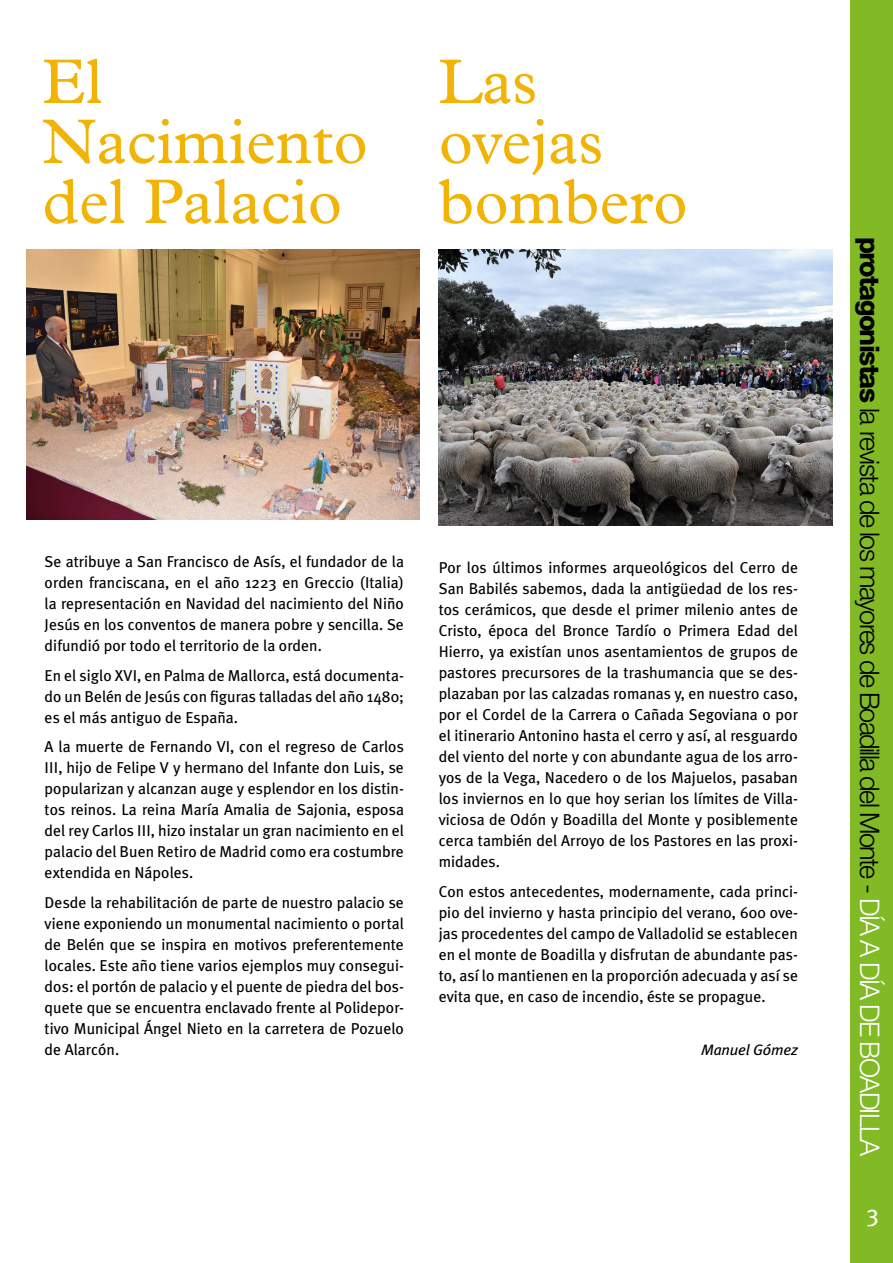
<style>
.page{position:relative;width:893px;height:1263px;background:#fff}
.page>*{position:absolute;margin:0;border:0;box-sizing:border-box;transform-origin:0 0}
.t1{font:63.6px/60px "Plantin";color:#f1b404}
.t2{font:300 27px "Helvetica Neue";letter-spacing:-.06em;color:#000}
.t3{font:24px "Meta Plus";color:#fff}
.t4{font:15.75px/21px "Meta Plus";color:#000;text-align:justify}
.t5{font:italic 15.15px "Meta Plus";letter-spacing:-.01em;color:#000;scale:1.04 1}
.s1{font-weight:800}
.s2{color:#fff}
</style>
<div class="page">
<div style="left:850px;top:0;width:43px;height:1263px;background:#82ba26"></div>
<img style="left:439px;top:250px;width:393px;height:275px">
<img style="left:27px;top:250px;width:393px;height:270px">
<h1 class="t1" style="left:43px;top:51px;width:327px">El<br>Nacimiento del Palacio</h1>
<h1 class="t1" style="left:439px;top:51px;width:250px">Las ovejas bombero</h1>
<p class="t4" style="left:45px;top:551px;width:361px">Se atribuye a San Francisco de Asís, el fundador de la orden franciscana, en el año 1223 en Greccio (Italia) la representación en Navidad del nacimiento del Niño Jesús en los conventos de manera pobre y sencilla. Se difundió por todo el territorio de la orden.</p>
<p class="t4" style="left:45px;top:665px;width:361px">En el siglo XVI, en Palma de Mallorca, está documenta&shy;do un Belén de Jesús con figuras talladas del año 1480; es el más antiguo de España.</p>
<p class="t4" style="left:45px;top:736px;width:361px">A la muerte de Fernando VI, con el regreso de Carlos III, hijo de Felipe V y hermano del Infante don Luis, se popularizan y alcanzan auge y esplendor en los distin&shy;tos reinos. La reina María Amalia de Sajonia, esposa del rey Carlos III, hizo instalar un gran nacimiento en el palacio del Buen Retiro de Madrid como era costumbre extendida en Nápoles.</p>
<p class="t4" style="left:45px;top:892px;width:361px">Desde la rehabilitación de parte de nuestro palacio se viene exponiendo un monumental nacimiento o portal de Belén que se inspira en motivos preferentemente locales. Este año tiene varios ejemplos muy consegui&shy;dos: el portón de palacio y el puente de piedra del bos&shy;quete que se encuentra enclavado frente al Polidepor&shy;tivo Municipal Ángel Nieto en la carretera de Pozuelo de Alarcón.</p>
<p class="t4" style="left:439px;top:557px;width:361px">Por los últimos informes arqueológicos del Cerro de San Babilés sabemos, dada la antigüedad de los res&shy;tos cerámicos, que desde el primer milenio antes de Cristo, época del Bronce Tardío o Primera Edad del Hierro, ya existían unos asentamientos de grupos de pastores precursores de la trashumancia que se des&shy;plazaban por las calzadas romanas y, en nuestro caso, por el Cordel de la Carrera o Cañada Segoviana o por el itinerario Antonino hasta el cerro y así, al resguardo del viento del norte y con abundante agua de los arro&shy;yos de la Vega, Nacedero o de los Majuelos, pasaban los inviernos en lo que hoy serian los límites de Villa&shy;viciosa de Odón y Boadilla del Monte y posiblemente cerca también del Arroyo de los Pastores en las proxi&shy;midades.</p>
<p class="t4" style="left:439px;top:881px;width:361px">Con estos antecedentes, modernamente, cada princi&shy;pio del invierno y hasta principio del verano, 600 ove&shy;jas procedentes del campo de Valladolid se establecen en el monte de Boadilla y disfrutan de abundante pas&shy;to, así lo mantienen en la proporción adecuada y así se evita que, en caso de incendio, éste se propague.</p>
<p class="t5" style="left:701px;top:1041px;width:95px">Manuel Gómez</p>
<h2 class="t2" style="left:886px;top:237px;width:921px;rotate:90deg"><span class="s1">protagonistas</span> la revista de los mayores de Boadilla del Monte - <span class="s2">DÍA A DÍA DE BOADILLA</span></h2>
<h3 class="t3" style="left:866px;top:1200px;width:14px">3</h3>
</div>
